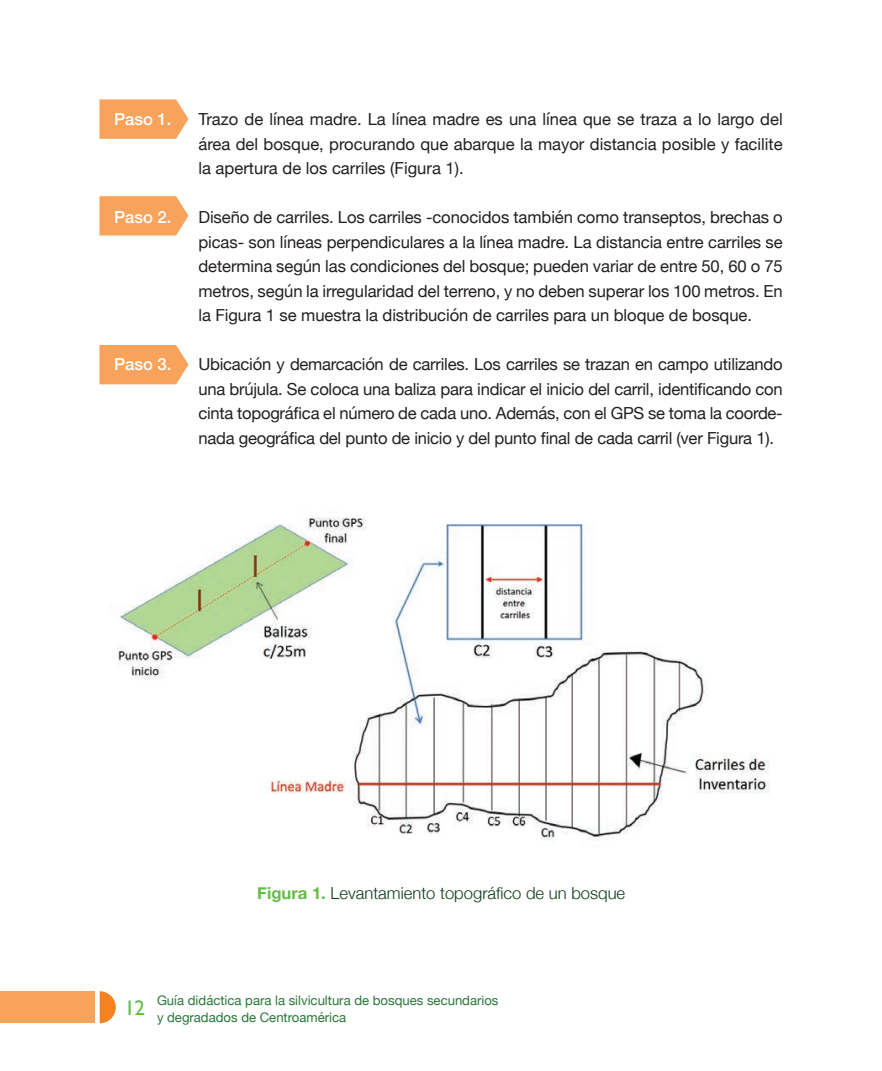
<style>
.page{position:relative;width:882px;height:1071px;background:#fff}
.page>*{position:absolute;margin:0;border:0;box-sizing:border-box;transform-origin:0 0}
.t1{font:21px "Gill Sans";color:#65bc46}
.Texto_español{font:16.62px/24.5px "Helvetica Neue";letter-spacing:-.005em;color:#231f20;text-align:justify}
.Figura{font:300 16.62px "Helvetica Neue";color:#0d3c1b}
.Texto_español-2{font:500 16.62px "Helvetica Neue";color:#fff}
.t2{font:13.12px/17.5px "Helvetica Neue";color:#287739}
.s1{font-weight:700;color:#65bc46}
</style>
<div class="page">
<div style="left:0;top:992px;width:95px;height:31px;background:#f8a35c"></div>
<svg style="left:100px;top:991px;width:16px;height:32px"></svg>
<svg style="left:99px;top:99px;width:90px;height:40px;background:#f8ab6b"></svg>
<svg style="left:99px;top:196px;width:90px;height:40px;background:#f8ab6b"></svg>
<svg style="left:99px;top:345px;width:90px;height:39px;background:#f8aa68"></svg>
<img style="left:111px;top:517px;width:659px;height:324px">
<p class="Texto_español-2" style="left:114px;top:106px;width:59px">Paso 1.</p>
<p class="Texto_español" style="left:198px;top:108px;width:586px">Trazo de línea madre. La línea madre es una línea que se traza a lo largo del área del bosque, procurando que abarque la mayor distancia posible y facilite la apertura de los carriles (Figura 1).</p>
<p class="Texto_español-2" style="left:114px;top:204px;width:59px">Paso 2.</p>
<p class="Texto_español" style="left:198px;top:206px;width:586px">Diseño de carriles. Los carriles -conocidos también como transeptos, brechas o picas- son líneas perpendiculares a la línea madre. La distancia entre carriles se determina según las condiciones del bosque; pueden variar de entre 50, 60 o 75 metros, según la irregularidad del terreno, y no deben superar los 100 metros. En la Figura 1 se muestra la distribución de carriles para un bloque de bosque.</p>
<p class="Texto_español-2" style="left:114px;top:351px;width:59px">Paso 3.</p>
<p class="Texto_español" style="left:198px;top:353px;width:586px">Ubicación y demarcación de carriles. Los carriles se trazan en campo utilizando una brújula. Se coloca una baliza para indicar el inicio del carril, identificando con cinta topográfica el número de cada uno. Además, con el GPS se toma la coorde&shy;nada geográfica del punto de inicio y del punto final de cada carril (ver Figura 1).</p>
<p class="Figura" style="left:257px;top:880px;width:369px"><span class="s1">Figura 1.</span> Levantamiento topográfico de un bosque</p>
<p class="t1" style="left:125px;top:995px;width:22px">12</p>
<p class="t2" style="left:157px;top:992px;width:343px">Guía didáctica para la silvicultura de bosques secundarios y degradados de Centroamérica</p>
</div>
